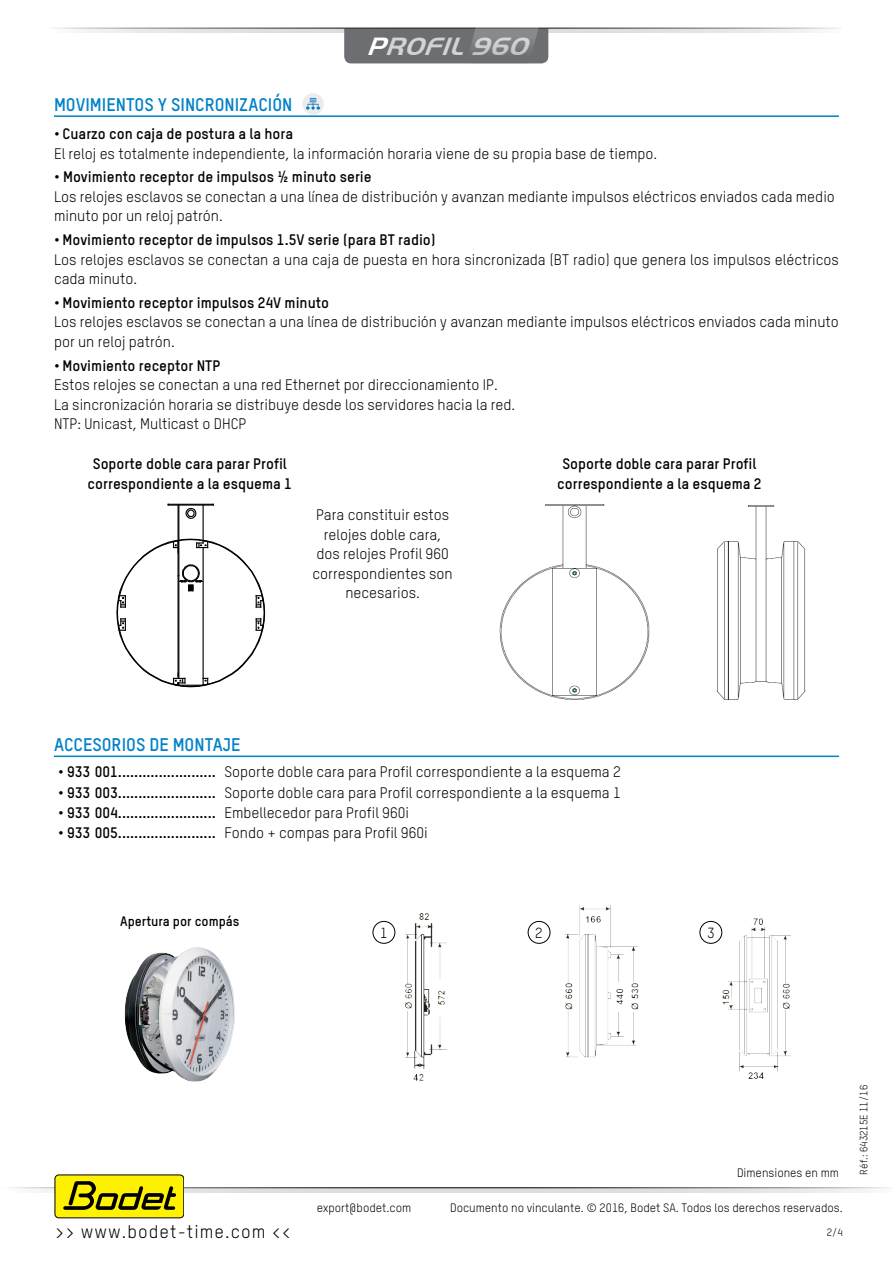
<style>
.page{position:relative;width:893px;height:1263px;background:#fff}
.page>*{position:absolute;margin:0;border:0;box-sizing:border-box;transform-origin:0 0}
.t1{font:italic 700 25.8px "Handel Got D";color:#d1d3d4}
.t2{font:700 18px "TSTARPRO";color:#0081c8}
.t3{font:18px "TSTARPRO";letter-spacing:.06em;color:#000}
.t4{font:15px/19.5px "TSTARPRO";color:#000}
.t5{font:700 15px/19.5px "TSTARPRO";color:#000;text-align:center}
.t6{font:14.4px "TSTARPRO";color:#000}
.t7{font:700 13.5px "TSTARPRO";color:#000}
.t8{font:12px "TSTARPRO";color:#000}
.t9{font:10.5px "TSTARPRO";color:#000}
.s1{color:#fff}
.s2{font-weight:700}
.s3{font-weight:400}
</style>
<div class="page">
<svg style="left:82px;top:29px;width:731px;height:4px;background:#e3e4e5"></svg>
<svg style="left:344px;top:27px;width:204px;height:36px;background:#727375"></svg>
<svg style="left:18px;top:1188px;width:868px;height:4px;background:#d6d6d8"></svg>
<div style="left:55px;top:1175px;width:129px;height:43px;background:#fff200;border-radius:4px"></div>
<div style="left:55px;top:1175px;width:129px;height:43px;border:1px solid #000;border-radius:4px"></div>
<svg style="left:63px;top:1181px;width:113px;height:29px"></svg>
<img style="left:391px;top:913px;width:55px;height:168px">
<div style="left:373px;top:921px;width:22px;height:23px;border:1px solid #000;border-radius:50%"></div>
<img style="left:565px;top:905px;width:74px;height:153px">
<div style="left:528px;top:921px;width:22px;height:23px;border:1px solid #000;border-radius:50%"></div>
<img style="left:703px;top:918px;width:88px;height:161px">
<div style="left:699px;top:921px;width:23px;height:23px;border:1px solid #000;border-radius:50%"></div>
<img style="left:124px;top:947px;width:111px;height:135px">
<hr style="left:54px;top:115px;width:785px;height:2px;background:#0081c8">
<hr style="left:54px;top:755px;width:785px;height:2px;background:#0081c8">
<img style="left:302px;top:93px;width:22px;height:22px">
<img style="left:499px;top:504px;width:307px;height:196px">
<hr style="left:168px;top:504px;width:45px;height:2px;background:#000">
<svg style="left:185px;top:508px;width:12px;height:11px"></svg>
<hr style="left:178px;top:505px;width:1px;height:35px;background:#000">
<hr style="left:203px;top:505px;width:1px;height:35px;background:#000">
<svg style="left:116px;top:538px;width:150px;height:150px"></svg>
<h1 class="t1" style="left:366px;top:30px;width:174px"><span class="s1">P</span>ROFIL960</h1>
<p class="t2" style="left:54px;top:93px;width:240px">Movimientos y sincronización</p>
<p class="t5" style="left:54px;top:124px;width:241px">• Cuarzo con caja de postura a la hora</p>
<p class="t4" style="left:54px;top:143px;width:605px">El reloj es totalmente independiente, la información horaria viene de su propia base de tiempo.</p>
<p class="t5" style="left:54px;top:167px;width:319px">• Movimiento receptor de impulsos ½ minuto serie</p>
<p class="t4" style="left:54px;top:187px;width:782px">Los relojes esclavos se conectan a una línea de distribución y avanzan mediante impulsos eléctricos enviados cada medio minuto por un reloj patrón.</p>
<p class="t5" style="left:54px;top:230px;width:383px">• Movimiento receptor de impulsos 1.5V serie (para BT radio)</p>
<p class="t4" style="left:54px;top:249px;width:786px">Los relojes esclavos se conectan a una caja de puesta en hora sincronizada (BT radio) que genera los impulsos eléctricos cada minuto.</p>
<p class="t5" style="left:54px;top:292px;width:277px">• Movimiento receptor impulsos 24V minuto</p>
<p class="t4" style="left:54px;top:312px;width:786px">Los relojes esclavos se conectan a una línea de distribución y avanzan mediante impulsos eléctricos enviados cada minuto por un reloj patrón.</p>
<p class="t5" style="left:54px;top:355px;width:152px">• Movimiento receptor NTP</p>
<p class="t4" style="left:54px;top:375px;width:463px">Estos relojes se conectan a una red Ethernet por direccionamiento IP.<br>La sincronización horaria se distribuye desde los servidores hacia la red.<br>NTP: Unicast, Multicast o DHCP</p>
<p class="t5" style="left:88px;top:454px;width:206px">Soporte doble cara parar Profil correspondiente a la esquema 1</p>
<p class="t4" style="left:313px;top:505px;width:142px;text-align:center">Para constituir estos relojes doble cara, dos relojes Profil 960 correspondientes son necesarios.</p>
<p class="t5" style="left:557px;top:454px;width:206px">Soporte doble cara parar Profil correspondiente a la esquema 2</p>
<p class="t2" style="left:54px;top:733px;width:188px">Accesorios de Montaje</p>
<p class="t4" style="left:58px;top:762px;width:564px"><span class="s2">• 933 001........................</span> Soporte doble cara para Profil correspondiente a la esquema 2</p>
<p class="t4" style="left:58px;top:782px;width:564px"><span class="s2">• 933 003........................</span> Soporte doble cara para Profil correspondiente a la esquema 1</p>
<p class="t5" style="left:58px;top:802px;width:352px">• 933 004........................ <span class="s3">Embellecedor para Profil 960i</span></p>
<p class="t5" style="left:58px;top:822px;width:371px">• 933 005........................ <span class="s3">Fondo + compas para Profil 960i</span></p>
<p class="t7" style="left:120px;top:913px;width:121px">Apertura por compás</p>
<p class="t6" style="left:380px;top:924px;width:9px">1</p>
<p class="t6" style="left:535px;top:924px;width:9px">2</p>
<p class="t6" style="left:707px;top:924px;width:9px">3</p>
<p class="t3" style="left:55px;top:1220px;width:237px">&gt;&gt; www.bodet-time.com &lt;&lt;</p>
<p class="t8" style="left:317px;top:1200px;width:96px">export@bodet.com</p>
<p class="t8" style="left:737px;top:1165px;width:103px">Dimensiones en mm</p>
<p class="t8" style="left:450px;top:1200px;width:394px">Documento no vinculante. © 2016, Bodet SA. Todos los derechos reservados.</p>
<p class="t9" style="left:827px;top:1226px;width:18px">2/4</p>
<p class="t9" style="left:857px;top:1174px;width:91px;rotate:-90deg">Réf.: 643215E 11/16</p>
</div>
